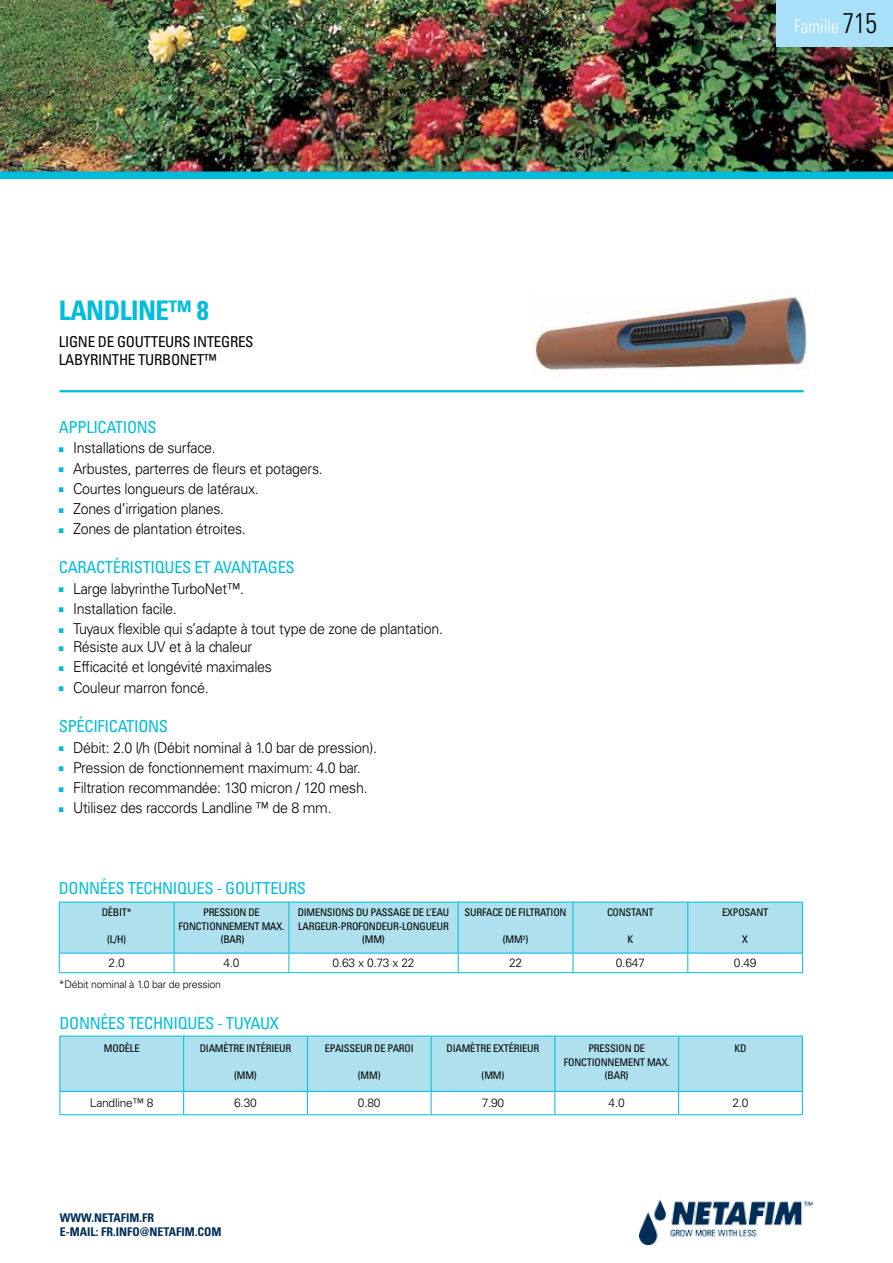
<style>
.page{position:relative;width:893px;height:1263px;background:#fff}
.page>*{position:absolute;margin:0;border:0;box-sizing:border-box;transform-origin:0 0}
.t1{font:700 condensed 27px "Univers LT Std";letter-spacing:-.02em;color:#00bcda}
.t2{font:300 condensed 18.9px "Univers LT Std";color:#fff;scale:.9 1}
.t3{font:condensed 16.5px "Univers LT Std";letter-spacing:-.02em;color:#00bcda}
.t4{font:300 15px "Univers LT Std";letter-spacing:-.02em;color:#000;scale:.95 1}
.t5{font:condensed 15px/18px "Univers LT Std";letter-spacing:-.02em;color:#000}
.t6{font:300 12px "Univers LT Std";letter-spacing:-.02em;color:#000}
.t7{font:700 condensed 12px/14.4px "Univers LT Std";color:#002d55}
.t8{font:condensed 10.5px/13.5px "Univers LT Std";letter-spacing:-.02em;color:#000;text-align:center}
.t9{font:300 10.5px "Univers LT Std";letter-spacing:-.02em;color:#000}
.s1{font-size:28.5px;color:#000}
.s2{color:#00bcda}
</style>
<div class="page">
<img style="left:0;top:0;width:893px;height:171px">
<img style="left:533px;top:291px;width:276px;height:80px">
<svg style="left:59px;top:902px;width:744px;height:70px"></svg>
<hr style="left:59px;top:972px;width:115px;height:1px;background:#00bcda">
<hr style="left:174px;top:972px;width:115px;height:1px;background:#00bcda">
<hr style="left:289px;top:972px;width:169px;height:1px;background:#00bcda">
<hr style="left:458px;top:972px;width:115px;height:1px;background:#00bcda">
<hr style="left:573px;top:972px;width:115px;height:1px;background:#00bcda">
<hr style="left:688px;top:972px;width:115px;height:1px;background:#00bcda">
<hr style="left:60px;top:1114px;width:124px;height:1px;background:#00bcda">
<hr style="left:184px;top:1114px;width:123px;height:1px;background:#00bcda">
<hr style="left:307px;top:1114px;width:124px;height:1px;background:#00bcda">
<hr style="left:431px;top:1114px;width:124px;height:1px;background:#00bcda">
<hr style="left:555px;top:1114px;width:124px;height:1px;background:#00bcda">
<svg style="left:60px;top:1036px;width:743px;height:78px"></svg>
<hr style="left:679px;top:1114px;width:124px;height:1px;background:#00bcda">
<div style="left:776px;top:0;width:117px;height:46px;background:#a8e0f9"></div>
<div style="left:0;top:171px;width:893px;height:8px;background:#00bcda"></div>
<hr style="left:60px;top:390px;width:744px;height:2px;background:#00bcda">
<img style="left:640px;top:1199px;width:173px;height:45px">
<p class="t2" style="left:794px;top:15px;width:93px">Famille <span class="s1">715</span></p>
<h1 class="t1" style="left:59px;top:294px;width:151px">LANDLINE™ 8</h1>
<p class="t5" style="left:59px;top:332px;width:196px">LIGNE DE GOUTTEURS INTEGRES<br>LABYRINT</p>
<p class="t5" style="left:119px;top:350px;width:99px">HE TURBONET™</p>
<p class="t3" style="left:59px;top:417px;width:66px">APPLI CATIONS</p>
<p class="t4" style="left:59px;top:439px;width:167px"><span class="s2">■</span> Installations de surface.</p>
<p class="t4" style="left:59px;top:459px;width:279px"><span class="s2">■</span> Arbustes, parterres de fleurs et potagers.</p>
<p class="t4" style="left:59px;top:479px;width:212px"><span class="s2">■</span> Courtes longueurs de latéraux.</p>
<p class="t4" style="left:59px;top:500px;width:175px"><span class="s2">■</span> Zones d’irrigation planes.</p>
<p class="t4" style="left:59px;top:520px;width:198px"><span class="s2">■</span> Zones de plantation étroites.</p>
<p class="t3" style="left:59px;top:557px;width:237px">CARACTÉRI STIQUES ET AVANTAGES</p>
<p class="t4" style="left:59px;top:579px;width:196px"><span class="s2">■</span> Large labyrinthe TurboNet™.</p>
<p class="t4" style="left:59px;top:599px;width:126px"><span class="s2">■</span> Installation facile.</p>
<p class="t4" style="left:59px;top:620px;width:406px"><span class="s2">■</span> Tuyaux flexible qui s’adapte à tout type de zone de plantation.</p>
<p class="t4" style="left:59px;top:638px;width:205px"><span class="s2">■</span> Résiste aux UV et à la chaleur</p>
<p class="t4" style="left:59px;top:658px;width:226px"><span class="s2">■</span> Efficacité et longévité maximales</p>
<p class="t4" style="left:59px;top:678px;width:159px"><span class="s2">■</span> Couleur marron foncé.</p>
<p class="t3" style="left:59px;top:716px;width:77px">SPÉCI FI CATIONS</p>
<p class="t4" style="left:59px;top:738px;width:336px"><span class="s2">■</span> Débit: 2.0 l/h (Débit nominal à 1.0 bar de pression).</p>
<p class="t4" style="left:59px;top:758px;width:319px"><span class="s2">■</span> Pression de fonctionnement maximum: 4.0 bar.</p>
<p class="t4" style="left:59px;top:779px;width:327px"><span class="s2">■</span> Filtration recommandée: 130 micron / 120 mesh.</p>
<p class="t4" style="left:59px;top:799px;width:289px"><span class="s2">■</span> Utilisez des raccords Landline ™ de 8 mm.</p>
<p class="t3" style="left:59px;top:877px;width:249px">DONNÉES TECH NIQUES - GOUTTEURS</p>
<p class="t8" style="left:102px;top:905px;width:31px">DÉBIT*</p>
<p class="t8" style="left:107px;top:932px;width:20px">(L/H)</p>
<p class="t8" style="left:203px;top:905px;width:7px">PRESSION</p>
<p class="t8" style="left:248px;top:905px;width:7px">DE</p>
<p class="t8" style="left:179px;top:919px;width:30px">FON CTIONNE</p>
<p class="t8" style="left:234px;top:919px;width:15px">MENT</p>
<p class="t8" style="left:262px;top:919px;width:24px">MAX.</p>
<p class="t8" style="left:221px;top:932px;width:25px">(BAR)</p>
<p class="t8" style="left:298px;top:905px;width:153px">DIMENSIONS DU PASSAGE DE L’EAU<br>LARGEUR-PROFONDEUR-LONGUEUR (MM)</p>
<p class="t8" style="left:465px;top:905px;width:60px">SURFACE DE FILTR</p>
<p class="t8" style="left:540px;top:905px;width:12px">ATION</p>
<p class="t8" style="left:503px;top:932px;width:27px">(MM<sup>2</sup>)</p>
<p class="t8" style="left:607px;top:905px;width:7px">CONST</p>
<p class="t8" style="left:635px;top:905px;width:13px">ANT</p>
<p class="t8" style="left:627px;top:932px;width:7px">K</p>
<p class="t8" style="left:722px;top:905px;width:46px">EXPO SANT</p>
<p class="t8" style="left:742px;top:932px;width:7px">X</p>
<p class="t6" style="left:109px;top:956px;width:18px">2.0</p>
<p class="t6" style="left:223px;top:956px;width:18px">4.0</p>
<p class="t6" style="left:333px;top:956px;width:83px">0.63 x 0.73 x 22</p>
<p class="t6" style="left:509px;top:956px;width:15px">22</p>
<p class="t6" style="left:616px;top:956px;width:31px">0.647</p>
<p class="t6" style="left:734px;top:956px;width:24px">0.49</p>
<p class="t9" style="left:59px;top:977px;width:164px">*Débit nominal à 1.0 bar de pression</p>
<p class="t3" style="left:60px;top:1012px;width:21px">DONN</p>
<p class="t3" style="left:100px;top:1012px;width:72px">ÉES TECHNIQUES</p>
<p class="t3" style="left:217px;top:1012px;width:63px">- TUYAUX</p>
<p class="t8" style="left:104px;top:1041px;width:8px">MOD</p>
<p class="t8" style="left:125px;top:1041px;width:11px">ÈLE</p>
<p class="t8" style="left:200px;top:1041px;width:72px">DIAMÈTRE INTÉRIEUR</p>
<p class="t8" style="left:234px;top:1068px;width:24px">(MM)</p>
<p class="t8" style="left:447px;top:1041px;width:74px">DIAMÈTRE EXTÉRIEUR</p>
<p class="t8" style="left:482px;top:1068px;width:24px">(MM)</p>
<p class="t8" style="left:325px;top:1041px;width:23px">EPAISSEUR</p>
<p class="t8" style="left:374px;top:1041px;width:30px">DE PAROI</p>
<p class="t8" style="left:358px;top:1068px;width:24px">(MM)</p>
<p class="t8" style="left:588px;top:1041px;width:7px">PRESSION</p>
<p class="t8" style="left:634px;top:1041px;width:7px">DE</p>
<p class="t8" style="left:564px;top:1055px;width:30px">FON CTIONNE</p>
<p class="t8" style="left:619px;top:1055px;width:15px">MENT</p>
<p class="t8" style="left:647px;top:1055px;width:24px">MAX.</p>
<p class="t8" style="left:605px;top:1068px;width:25px">(BAR)</p>
<p class="t8" style="left:734px;top:1041px;width:14px">KD</p>
<p class="t6" style="left:90px;top:1096px;width:65px">Landline™ 8</p>
<p class="t6" style="left:234px;top:1096px;width:24px">6.30</p>
<p class="t6" style="left:358px;top:1096px;width:24px">0.80</p>
<p class="t6" style="left:482px;top:1096px;width:24px">7.90</p>
<p class="t6" style="left:609px;top:1096px;width:18px">4.0</p>
<p class="t6" style="left:732px;top:1096px;width:18px">2.0</p>
<p class="t7" style="left:60px;top:1210px;width:163px">WWW.NETAFIM.FR<br>E-MAI L: FR.IN FO@NETAFIM.COM</p>
</div>
